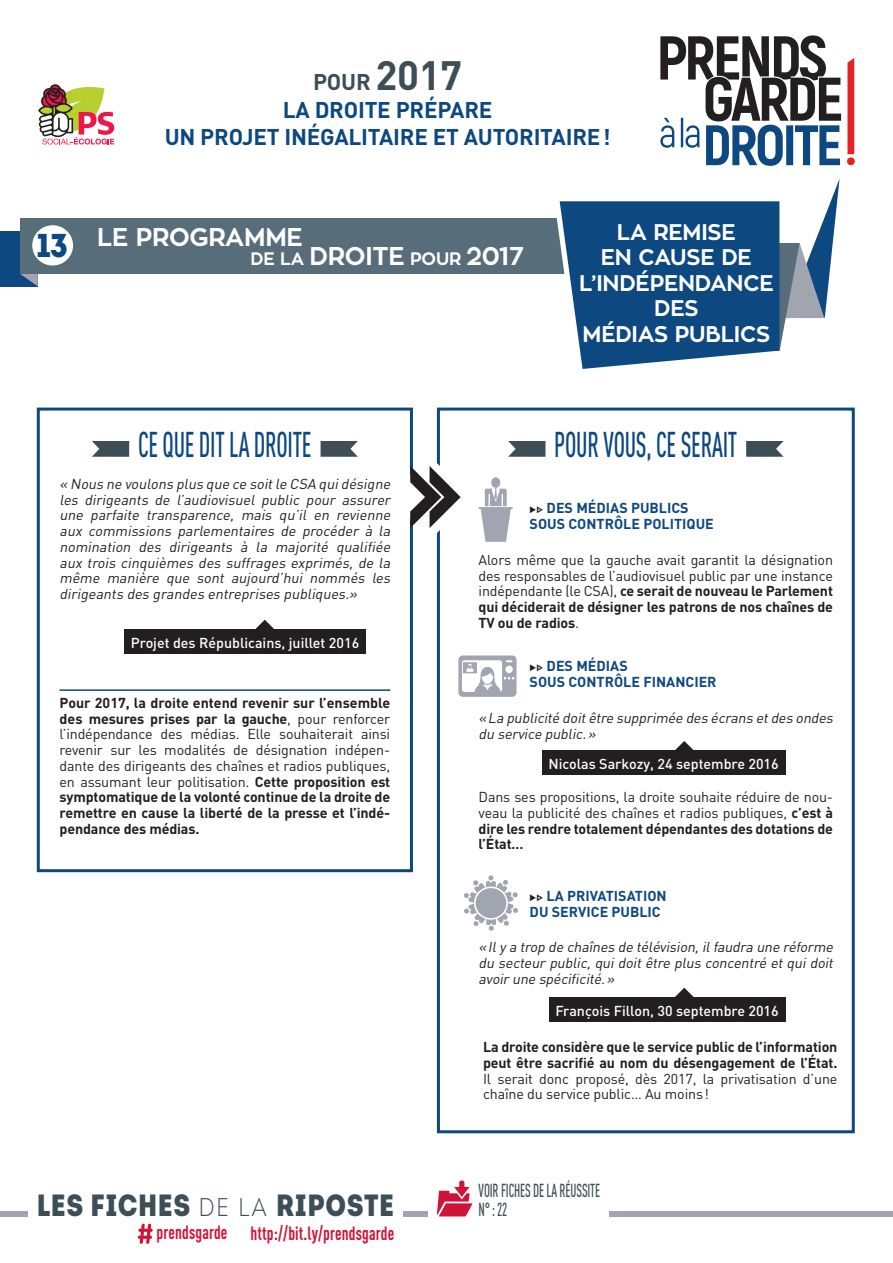
<style>
.page{position:relative;width:893px;height:1263px;background:#fff}
.page>*{position:absolute;margin:0;border:0;box-sizing:border-box;transform-origin:0 0}
.t1{font:500 35.4px "DIN Cond";letter-spacing:-.01em;color:#0d4881;scale:.73 1}
.t2{font:33px "Intro";color:#0d4881}
.t3{font:30.75px "Intro Cond Black Free";letter-spacing:.02em;color:#3d4e56}
.t4{font:700 25.5px "Zona Pro";letter-spacing:-.01em;color:#fff}
.t5{font:700 22.5px/27px "DIN";letter-spacing:.04em;color:#0d4881;text-align:center}
.t6{font:700 22.5px/25.5px "Zona Pro";letter-spacing:-.01em;color:#fff;text-align:center}
.t7{font:700 18.9px "DIN Cond";letter-spacing:.01em;color:#d11337;scale:.87 1}
.t8{font:500 18.6px "DIN Cond";letter-spacing:-.01em;color:#3d4e56;scale:.73 1}
.t9{font:italic 14.25px/15.8px "DIN";color:#231f20;text-align:justify}
.t10{font:700 14.25px/15.8px "DIN";letter-spacing:-.01em;color:#231f20;text-align:justify}
.t11{font:14.25px/15.8px "DIN";letter-spacing:-.01em;color:#231f20;text-align:justify}
.t12{font:500 14.25px "DIN";color:#fff}
.t13{font:700 14.25px/15.8px "DIN";letter-spacing:.045em;color:#0d4881}
.t14{font:700 14.25px/15.8px "DIN";color:#0d4881}
.s1{color:#3d4e56}
.s2{font-size:40.5px;color:#3d4e56}
.s3{font-size:18px}
.s4{font-weight:400}
.s5{font-family:"Ludwig Pro";font-weight:400;color:#231f20}
.s6{font-weight:700}
.s7{font-family:"Intro Cond Light Free";font-size:25.5px}
</style>
<div class="page">
<div style="left:403px;top:1211px;width:490px;height:5px;background:#a0a5b0"></div>
<div style="left:428px;top:1172px;width:181px;height:56px;background:#fff"></div>
<svg style="left:437px;top:1180px;width:35px;height:36px"></svg>
<div style="left:0;top:1211px;width:27px;height:5px;background:#a0a5b0"></div>
<svg style="left:138px;top:1224px;width:15px;height:20px"></svg>
<div style="left:437px;top:408px;width:418px;height:725px;border:3px solid #0d4881"></div>
<div style="left:37px;top:408px;width:376px;height:464px;border:3px solid #0d4881"></div>
<svg style="left:508px;top:441px;width:37px;height:16px"></svg>
<svg style="left:746px;top:441px;width:37px;height:16px"></svg>
<svg style="left:38px;top:84px;width:76px;height:60px"></svg>
<svg style="left:660px;top:35px;width:195px;height:131px"></svg>
<div style="left:0;top:231px;width:38px;height:55px;background:#0d4881"></div>
<svg style="left:20px;top:274px;width:18px;height:12px"></svg>
<div style="left:20px;top:218px;width:595px;height:56px;background:#576d79"></div>
<svg style="left:556px;top:179px;width:284px;height:190px"></svg>
<div style="left:32px;top:225px;width:41px;height:41px;background:#fff;border-radius:50%"></div>
<svg style="left:409px;top:454px;width:52px;height:88px"></svg>
<svg style="left:92px;top:441px;width:37px;height:16px"></svg>
<svg style="left:321px;top:441px;width:37px;height:16px"></svg>
<svg style="left:255px;top:620px;width:19px;height:9px"></svg>
<div style="left:125px;top:629px;width:241px;height:25px;background:#231f20"></div>
<hr style="left:60px;top:689px;width:330px;height:2px;background:#0d4881">
<svg style="left:674px;top:741px;width:20px;height:10px"></svg>
<div style="left:542px;top:751px;width:243px;height:24px;background:#231f20"></div>
<svg style="left:675px;top:988px;width:19px;height:9px"></svg>
<div style="left:549px;top:997px;width:236px;height:25px;background:#231f20"></div>
<svg style="left:458px;top:655px;width:58px;height:42px"></svg>
<div style="left:491px;top:477px;width:9px;height:11px;background:#a0a5b0;border-radius:50%"></div>
<svg style="left:479px;top:488px;width:34px;height:54px"></svg>
<svg style="left:464px;top:875px;width:54px;height:56px"></svg>
<div style="left:476px;top:888px;width:30px;height:30px;background:#a0a5b0;border-radius:50%"></div>
<h2 class="t2" style="left:37px;top:226px;width:32px">13</h2>
<h3 class="t5" style="left:165px;top:68px;width:447px"><span class="s1">Pour</span> <span class="s2">2017<br></span>la droite prépare<br>un projet inégalitaire et autoritaire!</h3>
<h3 class="t4" style="left:97px;top:220px;width:131px">LE PROGRAMME</h3>
<h3 class="t4" style="left:251px;top:240px;width:275px"><span class="s3">DE LA</span> DROITE <span class="s3">POUR</span> 2017</h3>
<h3 class="t6" style="left:579px;top:219px;width:196px">LA REMISE<br>EN CAUSE DE<br>L’INDÉPENDANCE<br>DES<br>MÉDIAS PUBLICS</h3>
<h1 class="t1" style="left:138px;top:423px;width:173px">CE QUEDITLADROITE</h1>
<h1 class="t1" style="left:554px;top:423px;width:252px">POUR VOUS, CE SERAIT</h1>
<p class="t9" style="left:60px;top:476px;width:335px">« Nous ne voulons plus que ce soitle CSA quidésigne les dirigeants de l’audiovisuel public pour assurer une parfaite transparence, mais qu’il en revienne aux commissions parlementaires de procéder à la nomination des dirigeants à la majorité qualifiée aux trois cinquièmes des suffrages exprimés, de la même manière que sont aujourd’hui nommés les dirigeants des grandes entreprises publiques.»</p>
<p class="t12" style="left:131px;top:633px;width:230px">Projet des Républicains, juillet 2016</p>
<p class="t10" style="left:60px;top:694px;width:332px">Pour 2017, la droite entend revenir sur l’ensemble des mesures prises par la gauche<span class="s4">, pour renforcer l’indépendance des médias. Elle souhaiterait ainsi revenir sur les modalités de désignation indépen&shy;dante des dirigeants des chaînes et radios publiques, en assumant leur politisation.</span> Cette proposition est symptomatique de la volonté continue de la droite de remettre en cause la liberté de la presse et l’indé&shy;pendance des médias.</p>
<p class="t14" style="left:530px;top:500px;width:186px"><span class="s5">▶▷</span> Des médias publics sous contrôle politique</p>
<p class="t11" style="left:479px;top:552px;width:356px">Alors même que la gauche avait garantit la désignation des responsables de l’audiovisuel public par une instance indépendante (le CSA), <span class="s6">ce serait de nouveau le Parlement qui déciderait de désigner les patrons de nos chaînes de TV ou de radios</span>.</p>
<p class="t13" style="left:530px;top:658px;width:188px"><span class="s5">▶▷</span> Des médias<br>sous contrôle financier</p>
<p class="t9" style="left:479px;top:709px;width:359px">«La publicité doitêtre supprimée des écrans etdes ondes du service public.»</p>
<p class="t12" style="left:548px;top:754px;width:232px">Nicolas Sarkozy, 24 septembre 2016</p>
<p class="t11" style="left:479px;top:789px;width:356px">Dans ses propositions, la droite souhaite réduire de nou&shy;veau la publicité des chaînes et radios publiques, <span class="s6">c’est à dire les rendre totalement dépendantes des dotations de l’État…</span></p>
<p class="t13" style="left:530px;top:887px;width:139px"><span class="s5">▶▷</span> La privatisation du service public</p>
<p class="t9" style="left:479px;top:939px;width:359px">«Ily a trop de chaînes de télévision,ilfaudra une réforme du secteur public, qui doit être plus concentré et qui doit avoirune spécificité.»</p>
<p class="t12" style="left:555px;top:1001px;width:225px">François Fillon, 30 septembre 2016</p>
<p class="t10" style="left:483px;top:1038px;width:356px">La droite considère que le service public de l’information peut être sacrifié au nom du désengagement de l’État.</p>
<p class="t11" style="left:483px;top:1070px;width:356px">Il serait donc proposé, dès 2017, la privatisation d’une chaîne du service public… Au moins!</p>
<h3 class="t8" style="left:479px;top:1179px;width:168px">VOIR FICHES DE LA RÉUSSITE</h3>
<h3 class="t3" style="left:37px;top:1185px;width:356px">LES FICHES <span class="s7">de la</span> RIPOSTE</h3>
<h3 class="t8" style="left:479px;top:1199px;width:41px">N°: 22</h3>
<h3 class="t7" style="left:157px;top:1221px;width:275px">prendsgarde http://bit.ly/prendsgarde</h3>
</div>
